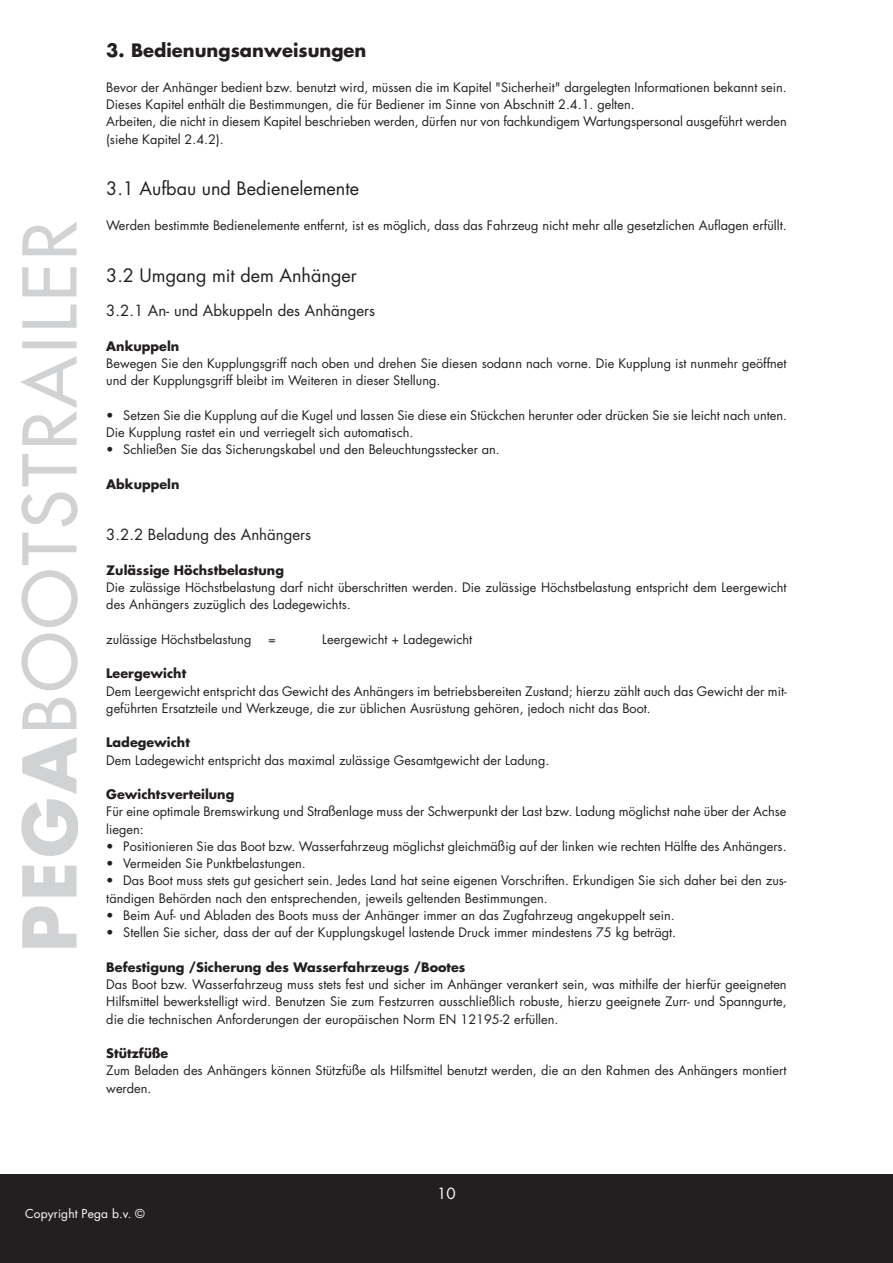
<style>
.page{position:relative;width:893px;height:1263px;background:#fff}
.page>*{position:absolute;margin:0;border:0;box-sizing:border-box;transform-origin:0 0}
.t1{font:18px "Futura Std";color:#231f20}
.t2{font:700 18px "Futura Std";color:#231f20}
.t3{font:15px "Futura Std";color:#231f20}
.t4{font:15px "Futura Std";color:#fff}
.t5{font:12.75px/17.2px "Futura Std";color:#231f20}
.t6{font:700 12.75px "Futura Std";color:#231f20}
.t7{font:12px "Futura Std";letter-spacing:.01em;color:#fff}
</style>
<div class="page">
<div style="left:0;top:1174px;width:893px;height:89px;background:#231f20"></div>
<svg style="left:21px;top:737px;width:57px;height:211px"></svg>
<svg style="left:20px;top:222px;width:58px;height:507px"></svg>
<h1 class="t2" style="left:106px;top:42px;width:262px">3. Bedienungsanweisungen</h1>
<p class="t5" style="left:106px;top:80px;width:682px">Bevor der Anhänger bedient bzw. benutzt wird, müssen die im Kapitel "Sicherheit" dargelegten Informationen bekannt sein.<br>Dieses Kapitel enthält die Bestimmungen, die für Bediener im Sinne von Abschnitt 2.4.1. gelten.<br>Arbeiten, die nicht in diesem Kapitel beschrieben werden, dürfen nur von fachkundigem Wartungspersonal ausgeführt werden (siehe Kapitel 2.4.2).</p>
<h1 class="t1" style="left:106px;top:181px;width:254px">3.1 Aufbau und Bedienelemente</h1>
<p class="t5" style="left:106px;top:218px;width:682px">Werden bestimmte Bedienelemente entfernt, ist es möglich, dass das Fahrzeug nicht mehr alle gesetzlichen Auflagen erfüllt.</p>
<h1 class="t1" style="left:106px;top:267px;width:252px">3.2 Umgang mit dem Anhänger</h1>
<p class="t3" style="left:106px;top:304px;width:270px">3.2.1 An- und Abkuppeln des Anhängers</p>
<p class="t6" style="left:106px;top:340px;width:75px">Ankuppeln</p>
<p class="t5" style="left:106px;top:356px;width:682px">Bewegen Sie den Kupplungsgriff nach oben und drehen Sie diesen sodann nach vorne. Die Kupplung ist nunmehr geöffnet und der Kupplungsgriff bleibt im Weiteren in dieser Stellung.</p>
<p class="t5" style="left:106px;top:407px;width:682px">• Setzen Sie die Kupplung auf die Kugel und lassen Sie diese ein Stückchen herunter oder drücken Sie sie leicht nach unten.<br>Die Kupplung rastet ein und verriegelt sich automatisch.</p>
<p class="t5" style="left:106px;top:442px;width:395px">• Schließen Sie das Sicherungskabel und den Beleuchtungsstecker an.</p>
<p class="t6" style="left:106px;top:478px;width:75px">Abkuppeln</p>
<p class="t3" style="left:106px;top:528px;width:206px">3.2.2 Beladung des Anhängers</p>
<p class="t6" style="left:106px;top:564px;width:179px">Zulässige Höchstbelastung</p>
<p class="t5" style="left:106px;top:580px;width:682px">Die zulässige Höchstbelastung darf nicht überschritten werden. Die zulässige Höchstbelastung entspricht dem Leergewicht des Anhängers zuzüglich des Ladegewichts.</p>
<p class="t5" style="left:106px;top:632px;width:147px">zulässige Höchstbelastung</p>
<p class="t5" style="left:268px;top:632px;width:9px">=</p>
<p class="t5" style="left:322px;top:632px;width:151px">Leergewicht + Ladegewicht</p>
<p class="t6" style="left:106px;top:668px;width:82px">Leergewicht</p>
<p class="t5" style="left:106px;top:683px;width:682px">Dem Leergewicht entspricht das Gewicht des Anhängers im betriebsbereiten Zustand; hierzu zählt auch das Gewicht der mit&shy;geführten Ersatzteile und Werkzeuge, die zur üblichen Ausrüstung gehören, jedoch nicht das Boot.</p>
<p class="t6" style="left:106px;top:737px;width:85px">Ladegewicht</p>
<p class="t5" style="left:106px;top:752px;width:445px">Dem Ladegewicht entspricht das maximal zulässige Gesamtgewicht der Ladung.</p>
<p class="t6" style="left:106px;top:789px;width:130px">Gewichtsverteilung</p>
<p class="t5" style="left:106px;top:804px;width:682px">Für eine optimale Bremswirkung und Straßenlage muss der Schwerpunkt der Last bzw. Ladung möglichst nahe über der Achse liegen:</p>
<p class="t5" style="left:106px;top:839px;width:682px">• Positionieren Sie das Boot bzw. Wasserfahrzeug möglichst gleichmäßig auf der linken wie rechten Hälfte des Anhängers.</p>
<p class="t5" style="left:106px;top:856px;width:201px">• Vermeiden Sie Punktbelastungen.</p>
<p class="t5" style="left:106px;top:873px;width:682px">• Das Boot muss stets gut gesichert sein. Jedes Land hat seine eigenen Vorschriften. Erkundigen Sie sich daher bei den zus&shy;tändigen Behörden nach den entsprechenden, jeweils geltenden Bestimmungen.</p>
<p class="t5" style="left:106px;top:908px;width:570px">• Beim Auf- und Abladen des Boots muss der Anhänger immer an das Zugfahrzeug angekuppelt sein.</p>
<p class="t5" style="left:106px;top:925px;width:571px">• Stellen Sie sicher, dass der auf der Kupplungskugel lastende Druck immer mindestens 75 kg beträgt.</p>
<p class="t6" style="left:106px;top:961px;width:361px">Befestigung /Sicherung des Wasserfahrzeugs /Bootes</p>
<p class="t5" style="left:106px;top:977px;width:682px;text-align:justify">Das Boot bzw. Wasserfahrzeug muss stets fest und sicher im Anhänger verankert sein, was mithilfe der hierfür geeigneten Hilfsmittel bewerkstelligt wird. Benutzen Sie zum Festzurren ausschließlich robuste, hierzu geeignete Zurr- und Spanngurte, die die technischen Anforderungen der europäischen Norm EN 12195-2 erfüllen.</p>
<p class="t6" style="left:106px;top:1047px;width:63px">Stützfüße</p>
<p class="t5" style="left:106px;top:1063px;width:682px">Zum Beladen des Anhängers können Stützfüße als Hilfsmittel benutzt werden, die an den Rahmen des Anhängers montiert werden.</p>
<p class="t7" style="left:25px;top:1208px;width:121px">Copyright Pega b.v. ©</p>
<p class="t4" style="left:437px;top:1186px;width:20px">10</p>
</div>
